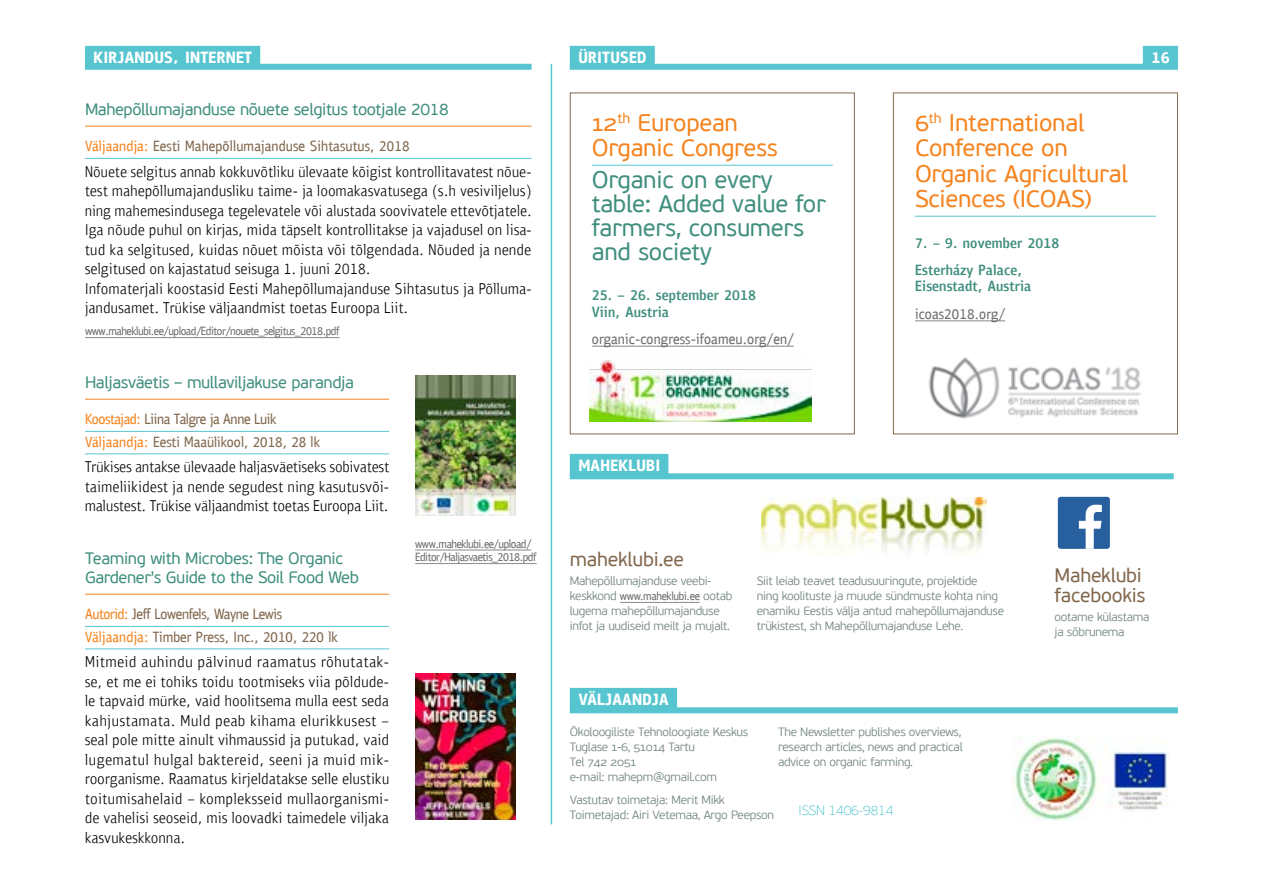
<style>
.page{position:relative;width:1263px;height:893px;background:#fff}
.page>*{position:absolute;margin:0;border:0;box-sizing:border-box;transform-origin:0 0}
.t1{font:24px/25.5px "PF Beau Sans Pro";letter-spacing:-.015em;color:#f5841f}
.t2{font:24px/24px "PF Beau Sans Pro";letter-spacing:-.015em;color:#408f7e}
.t3{font:19.5px/19.5px "PF Beau Sans Pro";letter-spacing:-.015em;color:#81674d}
.t4{font:16.5px/19.5px "PF Beau Sans Pro";letter-spacing:-.025em;color:#408f7e}
.t5{font:300 15.75px "PF Bulletin Sans Pro";color:#000}
.t6{font:15px "PF Bulletin Sans Pro";color:#81674d}
.t7{font:500 15px "PF Bulletin Sans Pro";color:#408f7e}
.t8{font:15px "PF Bulletin Sans Pro";color:#f5841f}
.t9{font:15px "PF Bulletin Sans Pro";color:#6d6e71}
.t10{font:100 13.5px "PF Beau Sans Pro";letter-spacing:-.015em;color:#56c5d0}
.t11{font:300 12px/15px "PF Beau Sans Pro";letter-spacing:-.025em;color:#76897f}
.t12{font:12px "PF Bulletin Sans Pro";color:#6d6e71}
</style>
<div class="page">
<div style="left:570px;top:46px;width:85px;height:22px;background:#56c5d0"></div>
<div style="left:570px;top:454px;width:98px;height:22px;background:#56c5d0"></div>
<div style="left:85px;top:46px;width:175px;height:22px;background:#56c5d0"></div>
<div style="left:570px;top:688px;width:107px;height:22px;background:#56c5d0"></div>
<div style="left:570px;top:64px;width:608px;height:6px;background:#56c5d0"></div>
<div style="left:570px;top:473px;width:604px;height:6px;background:#56c5d0"></div>
<div style="left:85px;top:64px;width:446px;height:6px;background:#56c5d0"></div>
<div style="left:570px;top:707px;width:608px;height:6px;background:#56c5d0"></div>
<hr style="left:551px;top:64px;width:1px;height:760px;background:#56c5d0">
<img style="left:761px;top:498px;width:225px;height:54px">
<div style="left:1058px;top:497px;width:52px;height:52px;background:#285f9e;border-radius:3px"></div>
<svg style="left:1079px;top:505px;width:23px;height:44px"></svg>
<img style="left:1012px;top:737px;width:156px;height:83px">
<hr style="left:620px;top:602px;width:80px;height:1px;background:#939598">
<div style="left:1143px;top:46px;width:35px;height:22px;background:#56c5d0"></div>
<hr style="left:85px;top:337px;width:255px;height:1px;background:#939598">
<img style="left:415px;top:376px;width:100px;height:140px">
<img style="left:415px;top:673px;width:100px;height:147px">
<hr style="left:85px;top:126px;width:446px;height:1px;background:#f5841f">
<hr style="left:85px;top:158px;width:446px;height:1px;background:#56c5d0">
<hr style="left:85px;top:594px;width:304px;height:1px;background:#f5841f">
<hr style="left:85px;top:626px;width:304px;height:1px;background:#56c5d0">
<hr style="left:85px;top:648px;width:304px;height:1px;background:#56c5d0">
<hr style="left:85px;top:399px;width:304px;height:1px;background:#f5841f">
<hr style="left:85px;top:431px;width:304px;height:1px;background:#56c5d0">
<hr style="left:85px;top:453px;width:304px;height:1px;background:#56c5d0">
<hr style="left:915px;top:216px;width:241px;height:1px;background:#56c5d0">
<div style="left:893px;top:93px;width:285px;height:341px;border:1px solid #81674d"></div>
<hr style="left:592px;top:165px;width:241px;height:1px;background:#56c5d0">
<hr style="left:592px;top:346px;width:202px;height:1px;background:#939598">
<div style="left:570px;top:93px;width:285px;height:341px;border:1px solid #81674d"></div>
<img style="left:929px;top:357px;width:212px;height:62px">
<img style="left:589px;top:360px;width:223px;height:62px">
<svg style="left:415px;top:549px;width:122px;height:15px"></svg>
<svg style="left:915px;top:320px;width:90px;height:2px"></svg>
<svg style="left:592px;top:345px;width:87px;height:2px"></svg>
<svg style="left:712px;top:345px;width:67px;height:2px"></svg>
<h3 class="t4" style="left:85px;top:100px;width:365px">Mahepõllumajanduse nõuete selgitus tootjale 2018</h3>
<p class="t6" style="left:230px;top:137px;width:15px">●●◆</p>
<p class="t6" style="left:271px;top:137px;width:28px">■ ◆▲</p>
<p class="t6" style="left:328px;top:137px;width:43px">▼ ▲◆▼◆▲</p>
<h3 class="t5" style="left:101px;top:162px;width:102px">◆ ▼ ▲ ● ▼◆▲ ■■</h3>
<h3 class="t5" style="left:226px;top:162px;width:117px">□ ◆❖▼● ◆ ✓●❖ ▼</h3>
<h3 class="t5" style="left:382px;top:162px;width:139px">▲▼ □■▼ □●●▼ ❖ ▼ ▲▼ ■ ◆</h3>
<h3 class="t5" style="left:85px;top:182px;width:24px">▼ ▲▼</h3>
<h3 class="t5" style="left:160px;top:182px;width:15px">●●◆</h3>
<h3 class="t5" style="left:204px;top:182px;width:60px">■ ◆▲● ◆ ▼</h3>
<h3 class="t5" style="left:317px;top:182px;width:20px">●□□</h3>
<h3 class="t5" style="left:368px;top:182px;width:39px">▲❖ ▼◆▲</h3>
<h3 class="t5" style="left:438px;top:182px;width:88px">▲ ❖ ▲❖● ●◆▲</h3>
<h3 class="t5" style="left:165px;top:201px;width:38px">▲■ ◆▲</h3>
<h3 class="t5" style="left:228px;top:201px;width:84px">▼ ●❖▼● ❖</h3>
<h3 class="t5" style="left:333px;top:201px;width:23px">●◆▲▼</h3>
<h3 class="t5" style="left:380px;top:201px;width:141px">▲□□❖❖▼● ▼▼❖▼ ▼●</h3>
<h3 class="t5" style="left:157px;top:221px;width:46px">◆ ◆● □■</h3>
<h3 class="t5" style="left:281px;top:221px;width:121px">▼ ▲ ●▼ □■▼ □●●▼ ▲</h3>
<h3 class="t5" style="left:427px;top:221px;width:93px">❖ ◆▲ ● □■ ●▲</h3>
<h3 class="t5" style="left:128px;top:240px;width:48px">▲ ● ▼◆▲</h3>
<h3 class="t5" style="left:206px;top:240px;width:73px">◆ ▲ ■◆▼</h3>
<h3 class="t5" style="left:305px;top:240px;width:85px">▲▼ ❖ ▼● ■</h3>
<h3 class="t5" style="left:85px;top:260px;width:81px">▲ ● ▼◆▲ □■</h3>
<h3 class="t5" style="left:193px;top:260px;width:73px">▲▼ ▼◆ ▲ ▲◆</h3>
<h3 class="t5" style="left:304px;top:260px;width:24px">◆◆■</h3>
<h3 class="t5" style="left:89px;top:279px;width:44px">■□ ▼</h3>
<h3 class="t5" style="left:156px;top:279px;width:58px">● □□▲▼ ▲</h3>
<h3 class="t5" style="left:310px;top:279px;width:16px">●●◆</h3>
<h3 class="t5" style="left:355px;top:279px;width:30px">■ ◆▲</h3>
<h3 class="t5" style="left:415px;top:279px;width:46px">▼ ▲◆▼◆▲</h3>
<h3 class="t5" style="left:493px;top:279px;width:16px">●●◆</h3>
<h3 class="t5" style="left:96px;top:299px;width:29px">■ ◆▲</h3>
<h3 class="t5" style="left:150px;top:299px;width:104px">▼ ✓▲ ❖● ■</h3>
<h3 class="t5" style="left:275px;top:299px;width:92px">▲▼ ▼□ ▼ ▲ ◆ □□</h3>
<p class="t12" style="left:168px;top:324px;width:20px">◆ ●□</p>
<p class="t12" style="left:213px;top:324px;width:83px">▼□ ■□◆ ▼ ▲ ● ▼◆▲</p>
<h3 class="t4" style="left:85px;top:373px;width:271px">Haljasväetis – mullaviljakuse parandja</h3>
<p class="t8" style="left:92px;top:410px;width:24px">□□▲▼</p>
<p class="t6" style="left:231px;top:410px;width:38px">■■ ◆</p>
<p class="t6" style="left:207px;top:433px;width:38px">✓● □□●</p>
<p class="t6" style="left:311px;top:433px;width:5px">●</p>
<h3 class="t5" style="left:96px;top:458px;width:113px">✓ ▲▲ ■▼ ▲ ✓●❖</h3>
<h3 class="t5" style="left:254px;top:458px;width:137px">● ▲❖ ▼▲ ▲ ▲□ ❖▼▲▼</h3>
<h3 class="t5" style="left:188px;top:477px;width:120px">■■ ▲ ◆ ▲▼ ■■</h3>
<h3 class="t5" style="left:333px;top:477px;width:40px">▲◆▼◆▲❖</h3>
<h3 class="t5" style="left:103px;top:497px;width:40px">●◆▲▼ ▲▼</h3>
<h3 class="t5" style="left:161px;top:497px;width:76px">✓▲ ❖● ■</h3>
<h3 class="t5" style="left:259px;top:497px;width:90px">▲▼ ▼□ ▼ ▲ ◆□□</h3>
<h3 class="t4" style="left:85px;top:549px;width:275px">Teaming with Microbes: The Organic<br>Gardener's Guide to the Soil Food Web</h3>
<p class="t8" style="left:92px;top:605px;width:20px">◆▼□</p>
<p class="t6" style="left:161px;top:605px;width:48px">□ ■●▲</p>
<p class="t6" style="left:214px;top:628px;width:31px">▲▲ ■</p>
<p class="t6" style="left:328px;top:628px;width:5px">●</p>
<h3 class="t5" style="left:149px;top:653px;width:45px">◆■◆</h3>
<h3 class="t5" style="left:213px;top:653px;width:32px">●❖ ■◆</h3>
<h3 class="t5" style="left:297px;top:653px;width:20px">▼◆▲</h3>
<h3 class="t5" style="left:343px;top:653px;width:27px">◆▼ ▼</h3>
<h3 class="t5" style="left:161px;top:672px;width:156px">▼□ ▲ ▼□ ◆ ▼□□▼ ▲ ▲ ❖</h3>
<h3 class="t5" style="left:85px;top:692px;width:42px">● ▼ ❖</h3>
<h3 class="t5" style="left:233px;top:692px;width:35px">□□● ▼▲</h3>
<h3 class="t5" style="left:307px;top:692px;width:16px">◆●●</h3>
<h3 class="t5" style="left:347px;top:692px;width:22px">▲▼ ▲</h3>
<h3 class="t5" style="left:112px;top:711px;width:20px">◆▲▼</h3>
<h3 class="t5" style="left:158px;top:711px;width:46px">▼ ◆●</h3>
<h3 class="t5" style="left:344px;top:711px;width:34px">◆▲ ▲▼</h3>
<h3 class="t5" style="left:85px;top:731px;width:47px">▲ ● □●</h3>
<h3 class="t5" style="left:190px;top:731px;width:36px">■◆●▼ ❖</h3>
<h3 class="t5" style="left:255px;top:731px;width:20px">◆▲▲</h3>
<h3 class="t5" style="left:313px;top:731px;width:21px">◆▼◆</h3>
<h3 class="t5" style="left:132px;top:750px;width:62px">▼◆● ◆● ●</h3>
<h3 class="t5" style="left:209px;top:770px;width:19px">▼◆▲</h3>
<h3 class="t5" style="left:258px;top:770px;width:133px">● ▼ ▲ ▲ ●● ●◆▲▼ ◆</h3>
<h3 class="t5" style="left:85px;top:789px;width:53px">▼□▼◆ ▲</h3>
<h3 class="t5" style="left:160px;top:789px;width:4px">●</h3>
<h3 class="t5" style="left:207px;top:789px;width:58px">□ ●▲▲</h3>
<h3 class="t5" style="left:299px;top:789px;width:31px">◆●● □</h3>
<h3 class="t5" style="left:104px;top:809px;width:77px">❖ ●▲ ▲□▲</h3>
<h3 class="t5" style="left:222px;top:809px;width:36px">▲ ●□□❖</h3>
<h3 class="t5" style="left:336px;top:809px;width:30px">● ❖ ●</h3>
<h3 class="t5" style="left:99px;top:828px;width:76px">▲❖◆ ▲ □■■</h3>
<p class="t12" style="left:498px;top:537px;width:19px">◆ ●□</p>
<p class="t12" style="left:428px;top:550px;width:66px">▼□ ★● ▲❖ ▼▲</p>
<h1 class="t1" style="left:592px;top:110px;width:188px">12<sup>th</sup> European<br>Organic Congress</h1>
<h1 class="t2" style="left:592px;top:168px;width:236px">Organic on every table: Added value for farmers, consumers and society</h1>
<p class="t7" style="left:608px;top:303px;width:46px">■ ◆▲▼</p>
<p class="t9" style="left:680px;top:330px;width:33px">▲▲ □</p>
<p class="t9" style="left:780px;top:330px;width:9px">■</p>
<h1 class="t1" style="left:915px;top:110px;width:214px">6<sup>th</sup> International<br>Conference on<br>Organic Agricultural<br>Sciences (ICOAS)</h1>
<p class="t7" style="left:963px;top:234px;width:23px">■□❖</p>
<p class="t7" style="left:993px;top:261px;width:5px">●</p>
<p class="t7" style="left:926px;top:278px;width:90px">▲ ■▲▼ ▼ ◆▲▼</p>
<h2 class="t3" style="left:570px;top:550px;width:116px">maheklubi.ee</h2>
<p class="t11" style="left:570px;top:574px;width:143px">Mahepõllumajanduse veebi&shy;keskkond</p>
<p class="t11" style="left:570px;top:589px;width:164px;text-indent:133px">ootab lugema mahepõllumajanduse infot ja uudiseid meilt ja mujalt.</p>
<p class="t11" style="left:757px;top:574px;width:249px">Siit leiab teavet teadusuuringute, projektide<br>ning koolituste ja muude sündmuste kohta ning enamiku Eestis välja antud mahepõllumajanduse trükistest, sh Mahepõllumajanduse Lehe.</p>
<p class="t11" style="left:570px;top:724px;width:180px">Ökoloogiliste Tehnoloogiate Keskus<br>Tuglase 1-6, 51014 Tartu<br>Tel 742 2051<br>e-mail: mahepm@gmail.com</p>
<p class="t11" style="left:570px;top:793px;width:206px">Vastutav toimetaja: Merit Mikk<br>Toimetajad: Airi Vetemaa, Argo Peepson</p>
<p class="t11" style="left:778px;top:724px;width:186px;text-align:justify">The Newsletter publishes overviews, research articles, news and practical advice on organic farming.</p>
<p class="t10" style="left:799px;top:803px;width:96px">ISSN 1406-9814</p>
<h2 class="t3" style="left:1054px;top:566px;width:92px">Maheklubi facebookis</h2>
<p class="t11" style="left:1054px;top:610px;width:96px">ootame külastama ja sõbrunema</p>
</div>
